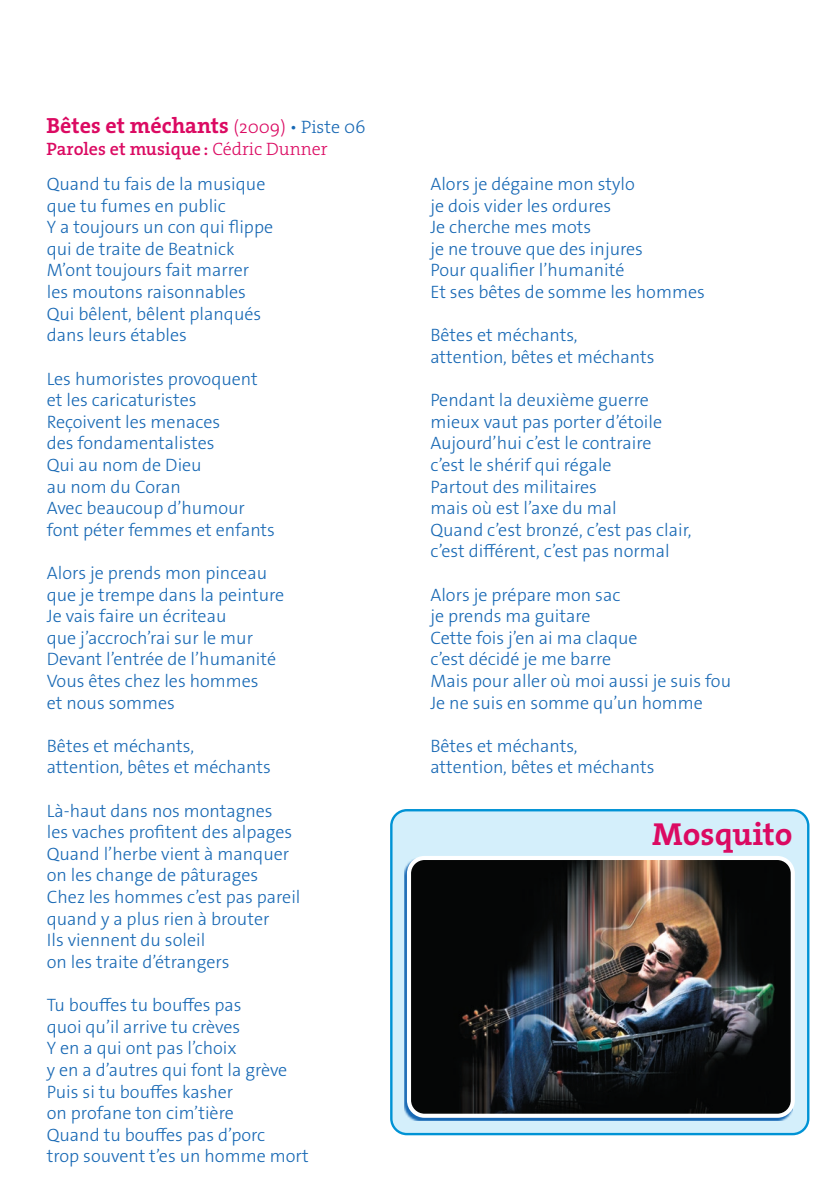
<style>
.page{position:relative;width:840px;height:1191px;background:#fff}
.page>*{position:absolute;margin:0;border:0;box-sizing:border-box;transform-origin:0 0}
.t1{font:32px "The Serif HP7 Bld";color:#db0a62}
.t2{font:22px "The Serif HP7 Bld";color:#db0a62}
.t3{font:300 18px "The Sans Os F";color:#1768b4}
.t4{font:18px "The Serif HP6 Se Bld";color:#db0a62}
.s1{font-family:"The Serif HP3 Lig";font-size:18px}
.s2{font-family:"The Serif HP3 Lig";font-size:18px;color:#1768b4}
.s3{font-family:"The Serif HP3 Lig"}
</style>
<div class="page">
<div style="left:391px;top:810px;width:416px;height:324px;background:#d4effb;border-radius:16px"></div>
<div style="left:390px;top:809px;width:419px;height:326px;border:2px solid #0093d5;border-radius:16px"></div>
<img style="left:409px;top:861px;width:383px;height:254px">
<div style="left:406px;top:856px;width:388px;height:261px;border:4px solid #fff;border-radius:16px"></div>
<p class="t2" style="left:46px;top:111px;width:320px">Bêtes et méchants <span class="s1">(2009)</span> <span class="s2">• Piste 06</span></p>
<p class="t4" style="left:46px;top:137px;width:282px">Paroles et musique: <span class="s3">Cédric Dunner</span></p>
<p class="t3" style="left:47px;top:172px;width:220px">Quand tu fais de la musique</p>
<p class="t3" style="left:47px;top:194px;width:180px">que tu fumes en public</p>
<p class="t3" style="left:47px;top:216px;width:228px">Y a toujours un con qui flippe</p>
<p class="t3" style="left:47px;top:237px;width:189px">qui de traite de Beatnick</p>
<p class="t3" style="left:47px;top:259px;width:204px">M’ont toujours fait marrer</p>
<p class="t3" style="left:47px;top:280px;width:200px">les moutons raisonnables</p>
<p class="t3" style="left:47px;top:302px;width:216px">Qui bêlent, bêlent planqués</p>
<p class="t3" style="left:47px;top:324px;width:142px">dans leurs étables</p>
<p class="t3" style="left:47px;top:367px;width:212px">Les humoristes provoquent</p>
<p class="t3" style="left:47px;top:388px;width:151px">et les caricaturistes</p>
<p class="t3" style="left:47px;top:410px;width:175px">Reçoivent les menaces</p>
<p class="t3" style="left:47px;top:432px;width:169px">des fondamentalistes</p>
<p class="t3" style="left:47px;top:453px;width:156px">Qui au nom de Dieu</p>
<p class="t3" style="left:47px;top:475px;width:135px">au nom du Coran</p>
<p class="t3" style="left:47px;top:496px;width:199px">Avec beaucoup d’humour</p>
<p class="t3" style="left:47px;top:518px;width:229px">font péter femmes et enfants</p>
<p class="t3" style="left:47px;top:561px;width:222px">Alors je prends mon pinceau</p>
<p class="t3" style="left:47px;top:583px;width:239px">que je trempe dans la peinture</p>
<p class="t3" style="left:47px;top:604px;width:181px">Je vais faire un écriteau</p>
<p class="t3" style="left:47px;top:626px;width:208px">que j’accroch’rai sur le mur</p>
<p class="t3" style="left:47px;top:648px;width:231px">Devant l’entrée de l’humanité</p>
<p class="t3" style="left:47px;top:669px;width:213px">Vous êtes chez les hommes</p>
<p class="t3" style="left:47px;top:691px;width:130px">et nous sommes</p>
<p class="t3" style="left:47px;top:734px;width:149px">Bêtes et méchants,</p>
<p class="t3" style="left:47px;top:756px;width:225px">attention, bêtes et méchants</p>
<p class="t3" style="left:47px;top:799px;width:227px">Là-haut dans nos montagnes</p>
<p class="t3" style="left:47px;top:820px;width:247px">les vaches profitent des alpages</p>
<p class="t3" style="left:47px;top:842px;width:244px">Quand l’herbe vient à manquer</p>
<p class="t3" style="left:47px;top:864px;width:213px">on les change de pâturages</p>
<p class="t3" style="left:47px;top:885px;width:255px">Chez les hommes c’est pas pareil</p>
<p class="t3" style="left:47px;top:907px;width:224px">quand y a plus rien à brouter</p>
<p class="t3" style="left:47px;top:928px;width:160px">Ils viennent du soleil</p>
<p class="t3" style="left:47px;top:950px;width:184px">on les traite d’étrangers</p>
<p class="t3" style="left:47px;top:993px;width:196px">Tu bouffes tu bouffes pas</p>
<p class="t3" style="left:47px;top:1015px;width:195px">quoi qu’il arrive tu crèves</p>
<p class="t3" style="left:47px;top:1036px;width:191px">Y en a qui ont pas l’choix</p>
<p class="t3" style="left:47px;top:1058px;width:242px">y en a d’autres qui font la grève</p>
<p class="t3" style="left:47px;top:1080px;width:188px">Puis si tu bouffes kasher</p>
<p class="t3" style="left:47px;top:1101px;width:188px">on profane ton cim’tière</p>
<p class="t3" style="left:47px;top:1123px;width:220px">Quand tu bouffes pas d’porc</p>
<p class="t3" style="left:47px;top:1144px;width:263px">trop souvent t’es un homme mort</p>
<p class="t3" style="left:430px;top:172px;width:206px">Alors je dégaine mon stylo</p>
<p class="t3" style="left:430px;top:194px;width:182px">je dois vider les ordures</p>
<p class="t3" style="left:430px;top:216px;width:162px">Je cherche mes mots</p>
<p class="t3" style="left:430px;top:237px;width:214px">je ne trouve que des injures</p>
<p class="t3" style="left:430px;top:259px;width:195px">Pour qualifier l’humanité</p>
<p class="t3" style="left:430px;top:280px;width:276px">Et ses bêtes de somme les hommes</p>
<p class="t3" style="left:430px;top:324px;width:149px">Bêtes et méchants,</p>
<p class="t3" style="left:430px;top:345px;width:225px">attention, bêtes et méchants</p>
<p class="t3" style="left:430px;top:388px;width:220px">Pendant la deuxième guerre</p>
<p class="t3" style="left:430px;top:410px;width:233px">mieux vaut pas porter d’étoile</p>
<p class="t3" style="left:430px;top:432px;width:222px">Aujourd’hui c’est le contraire</p>
<p class="t3" style="left:430px;top:453px;width:183px">c’est le shérif qui régale</p>
<p class="t3" style="left:430px;top:475px;width:168px">Partout des militaires</p>
<p class="t3" style="left:430px;top:496px;width:188px">mais où est l’axe du mal</p>
<p class="t3" style="left:430px;top:518px;width:262px">Quand c’est bronzé, c’est pas clair,</p>
<p class="t3" style="left:430px;top:540px;width:241px">c’est différent, c’est pas normal</p>
<p class="t3" style="left:430px;top:583px;width:191px">Alors je prépare mon sac</p>
<p class="t3" style="left:430px;top:604px;width:162px">je prends ma guitare</p>
<p class="t3" style="left:430px;top:626px;width:208px">Cette fois j’en ai ma claque</p>
<p class="t3" style="left:430px;top:648px;width:182px">c’est décidé je me barre</p>
<p class="t3" style="left:430px;top:669px;width:302px">Mais pour aller où moi aussi je suis fou</p>
<p class="t3" style="left:430px;top:691px;width:274px">Je ne suis en somme qu’un homme</p>
<p class="t3" style="left:430px;top:734px;width:149px">Bêtes et méchants,</p>
<p class="t3" style="left:430px;top:756px;width:225px">attention, bêtes et méchants</p>
<p class="t1" style="left:652px;top:812px;width:142px">Mosquito</p>
</div>
